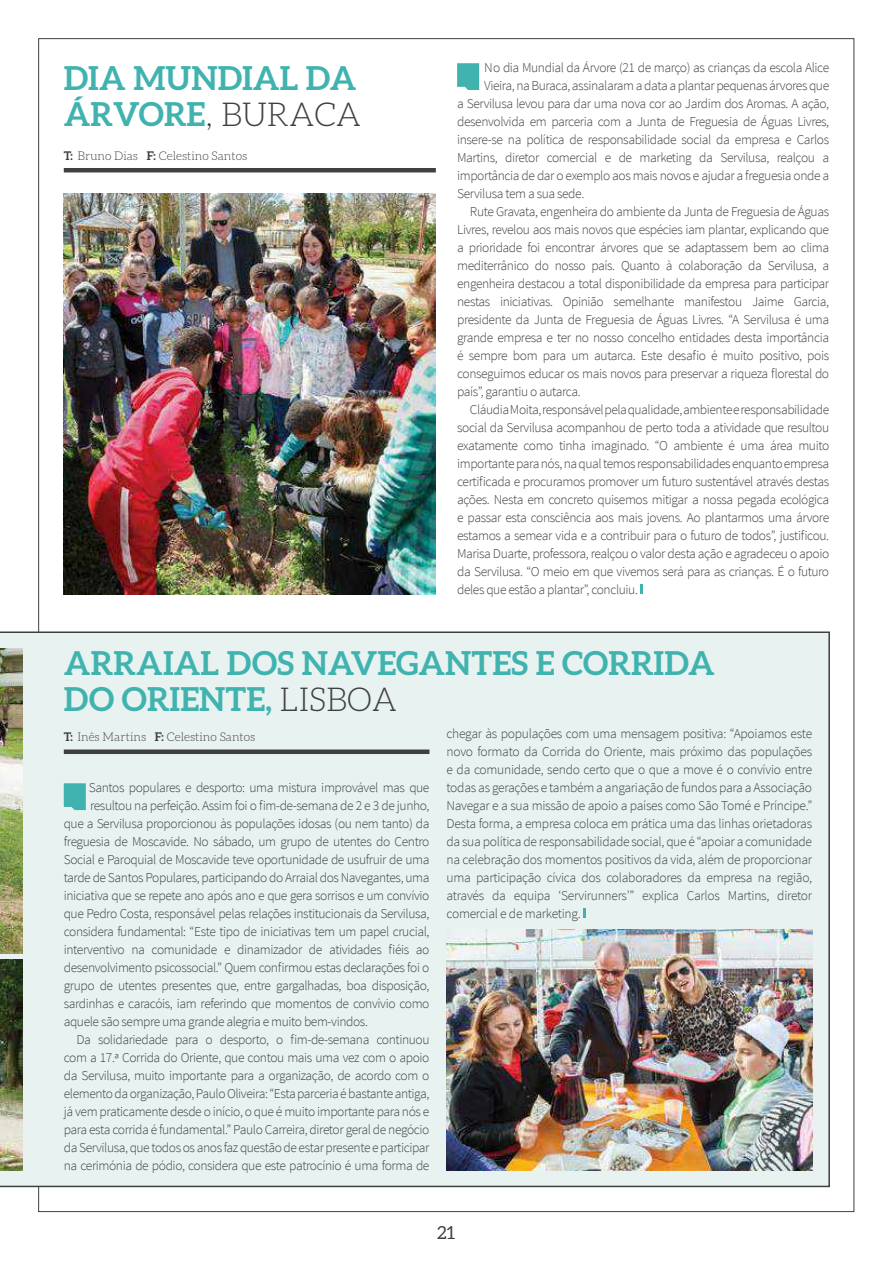
<style>
.page{position:relative;width:893px;height:1263px;background:#fff}
.page>*{position:absolute;margin:0;border:0;box-sizing:border-box;transform-origin:0 0}
.t1{font:700 33px/36px "Aleo";color:#41b3af}
.t2{font:18px "Aleo";color:#404042}
.t3{font:300 13.5px/18px "Source Sans Pro";letter-spacing:-.03em;color:#404042;text-align:justify}
.t4{font:300 12px "Aleo";color:#404042}
.s1{font-weight:300;color:#404042}
.s2{font-weight:700}
</style>
<div class="page">
<div style="left:0;top:631px;width:830px;height:556px;background:#e8f3f1"></div>
<img style="left:0;top:648px;width:22px;height:522px">
<hr style="left:0;top:955px;width:28px;height:4px;background:#e8f3f1">
<img style="left:64px;top:193px;width:372px;height:401px">
<svg style="left:457px;top:63px;width:22px;height:27px"></svg>
<svg style="left:640px;top:585px;width:3px;height:9px"></svg>
<hr style="left:64px;top:168px;width:372px;height:4px;background:#404042">
<svg style="left:64px;top:783px;width:22px;height:27px"></svg>
<svg style="left:583px;top:909px;width:3px;height:9px"></svg>
<div style="left:64px;top:749px;width:365px;height:5px;background:#404042"></div>
<img style="left:446px;top:929px;width:366px;height:241px">
<h1 class="t1" style="left:64px;top:60px;width:299px;text-indent:178px">IAL DA<br>ÁRVORE<span class="s1">, Buraca</span></h1>
<p class="t3" style="left:484px;top:59px;width:346px">No dia Mundial da Árvore (21 de março) as crianças da escola Alice</p>
<h1 class="t1" style="left:64px;top:60px;width:98px">DIA MUND</h1>
<p class="t3" style="left:484px;top:77px;width:346px">Vieira, na Buraca, assinalaram a data a plantar pequenas árvores que</p>
<p class="t3" style="left:457px;top:95px;width:374px">a Servilusa levou para dar uma nova cor ao Jardim dos Aromas. A ação,</p>
<p class="t3" style="left:457px;top:113px;width:374px">desenvolvida em parceria com a Junta de Freguesia de Águas Livres,</p>
<p class="t3" style="left:457px;top:131px;width:374px">insere-se na política de responsabilidade social da empresa e Carlos</p>
<p class="t3" style="left:457px;top:149px;width:374px">Martins, diretor comercial e de marketing da Servilusa, realçou a</p>
<p class="t3" style="left:457px;top:167px;width:374px">importância de dar o exemplo aos mais novos e ajudar a freguesia onde a</p>
<p class="t3" style="left:457px;top:185px;width:129px">Servilusa tem a sua sede.</p>
<p class="t3" style="left:470px;top:203px;width:361px">Rute Gravata, engenheira do ambiente da Junta de Freguesia de Águas</p>
<p class="t3" style="left:457px;top:221px;width:374px">Livres, revelou aos mais novos que espécies iam plantar, explicando que</p>
<p class="t3" style="left:457px;top:239px;width:374px">a prioridade foi encontrar árvores que se adaptassem bem ao clima</p>
<p class="t3" style="left:457px;top:257px;width:374px">mediterrânico do nosso país. Quanto à colaboração da Servilusa, a</p>
<p class="t3" style="left:457px;top:275px;width:374px">engenheira destacou a total disponibilidade da empresa para participar</p>
<p class="t3" style="left:457px;top:293px;width:374px">nestas iniciativas. Opinião semelhante manifestou Jaime Garcia,</p>
<p class="t3" style="left:457px;top:311px;width:374px">presidente da Junta de Freguesia de Águas Livres. “A Servilusa é uma</p>
<p class="t3" style="left:457px;top:329px;width:374px">grande empresa e ter no nosso concelho entidades desta importância</p>
<p class="t3" style="left:457px;top:347px;width:374px">é sempre bom para um autarca. Este desafio é muito positivo, pois</p>
<p class="t3" style="left:457px;top:365px;width:374px">conseguimos educar os mais novos para preservar a riqueza florestal do</p>
<p class="t3" style="left:457px;top:383px;width:125px">país”, garantiu o autarca.</p>
<p class="t3" style="left:470px;top:401px;width:361px">Cláudia Moita, responsável pela qualidade, ambiente e responsabilidade</p>
<p class="t3" style="left:457px;top:419px;width:374px">social da Servilusa acompanhou de perto toda a atividade que resultou</p>
<p class="t3" style="left:457px;top:436px;width:374px">exatamente como tinha imaginado. “O ambiente é uma área muito</p>
<p class="t3" style="left:457px;top:454px;width:374px">importante para nós, na qual temos responsabilidades enquanto empresa</p>
<p class="t3" style="left:457px;top:472px;width:374px">certificada e procuramos promover um futuro sustentável através destas</p>
<p class="t3" style="left:457px;top:490px;width:374px">ações. Nesta em concreto quisemos mitigar a nossa pegada ecológica</p>
<p class="t3" style="left:457px;top:508px;width:374px">e passar esta consciência aos mais jovens. Ao plantarmos uma árvore</p>
<p class="t3" style="left:457px;top:526px;width:374px">estamos a semear vida e a contribuir para o futuro de todos”, justificou.</p>
<p class="t3" style="left:457px;top:544px;width:374px">Marisa Duarte, professora, realçou o valor desta ação e agradeceu o apoio</p>
<p class="t3" style="left:457px;top:562px;width:374px">da Servilusa. “O meio em que vivemos será para as crianças. É o futuro</p>
<p class="t3" style="left:457px;top:580px;width:182px">deles que estão a plantar”, concluiu.</p>
<p class="t4" style="left:64px;top:149px;width:185px"><span class="s2">T:</span> Bruno Dias <span class="s2">F:</span> Celestino Santos</p>
<h1 class="t1" style="left:64px;top:645px;width:380px">ARRAIAL DOS NAVEGANT</h1>
<h1 class="t1" style="left:492px;top:645px;width:198px">ES E CORRIDA</h1>
<h1 class="t1" style="left:64px;top:681px;width:335px">DO ORIENTE, <span class="s1">Lisboa</span></h1>
<p class="t4" style="left:64px;top:730px;width:193px"><span class="s2">T:</span> Inês Martins <span class="s2">F:</span> Celestino Santos</p>
<p class="t3" style="left:89px;top:779px;width:342px">Santos populares e desporto: uma mistura improvável mas que</p>
<p class="t3" style="left:90px;top:797px;width:341px">resultou na perfeição. Assim foi o fim-de-semana de 2 e 3 de junho,</p>
<p class="t3" style="left:64px;top:815px;width:367px">que a Servilusa proporcionou às populações idosas (ou nem tanto) da</p>
<p class="t3" style="left:64px;top:833px;width:367px">freguesia de Moscavide. No sábado, um grupo de utentes do Centro</p>
<p class="t3" style="left:64px;top:851px;width:367px">Social e Paroquial de Moscavide teve oportunidade de usufruir de uma</p>
<p class="t3" style="left:64px;top:869px;width:367px">tarde de Santos Populares, participando do Arraial dos Navegantes, uma</p>
<p class="t3" style="left:64px;top:887px;width:367px">iniciativa que se repete ano após ano e que gera sorrisos e um convívio</p>
<p class="t3" style="left:64px;top:905px;width:367px">que Pedro Costa, responsável pelas relações institucionais da Servilusa,</p>
<p class="t3" style="left:64px;top:923px;width:367px">considera fundamental: “Este tipo de iniciativas tem um papel crucial,</p>
<p class="t3" style="left:64px;top:941px;width:367px">interventivo na comunidade e dinamizador de atividades fiéis ao</p>
<p class="t3" style="left:64px;top:959px;width:367px">desenvolvimento psicossocial.” Quem confirmou estas declarações foi o</p>
<p class="t3" style="left:64px;top:977px;width:367px">grupo de utentes presentes que, entre gargalhadas, boa disposição,</p>
<p class="t3" style="left:64px;top:995px;width:367px">sardinhas e caracóis, iam referindo que momentos de convívio como</p>
<p class="t3" style="left:64px;top:1013px;width:306px">aquele são sempre uma grande alegria e muito bem-vindos.</p>
<p class="t3" style="left:77px;top:1031px;width:354px">Da solidariedade para o desporto, o fim-de-semana continuou</p>
<p class="t3" style="left:64px;top:1049px;width:367px">com a 17.ª Corrida do Oriente, que contou mais uma vez com o apoio</p>
<p class="t3" style="left:64px;top:1067px;width:367px">da Servilusa, muito importante para a organização, de acordo com o</p>
<p class="t3" style="left:64px;top:1085px;width:367px">elemento da organização, Paulo Oliveira: “Esta parceria é bastante antiga,</p>
<p class="t3" style="left:64px;top:1103px;width:367px">já vem praticamente desde o início, o que é muito importante para nós e</p>
<p class="t3" style="left:64px;top:1121px;width:367px">para esta corrida é fundamental.” Paulo Carreira, diretor geral de negócio</p>
<p class="t3" style="left:64px;top:1139px;width:367px">da Servilusa, que todos os anos faz questão de estar presente e participar</p>
<p class="t3" style="left:64px;top:1156px;width:367px">na cerimónia de pódio, considera que este patrocínio é uma forma de</p>
<p class="t3" style="left:446px;top:724px;width:367px">chegar às populações com uma mensagem positiva: “Apoiamos este novo formato da Corrida do Oriente, mais próximo das populações e da comunidade, sendo certo que o que a move é o convívio entre todas as gerações e também a angariação de fundos para a Associação Navegar e a sua missão de apoio a países como São Tomé e Príncipe.” Desta forma, a empresa coloca em prática uma das linhas orietadoras da sua política de responsabilidade social, que é “apoiar a comunidade na celebração dos momentos positivos da vida, além de proporcionar uma participação cívica dos colaboradores da empresa na região, através da equipa ‘Servirunners’” explica Carlos Martins, diretor comercial e de marketing.</p>
<h2 class="t2" style="left:437px;top:1223px;width:19px">21</h2>
</div>
